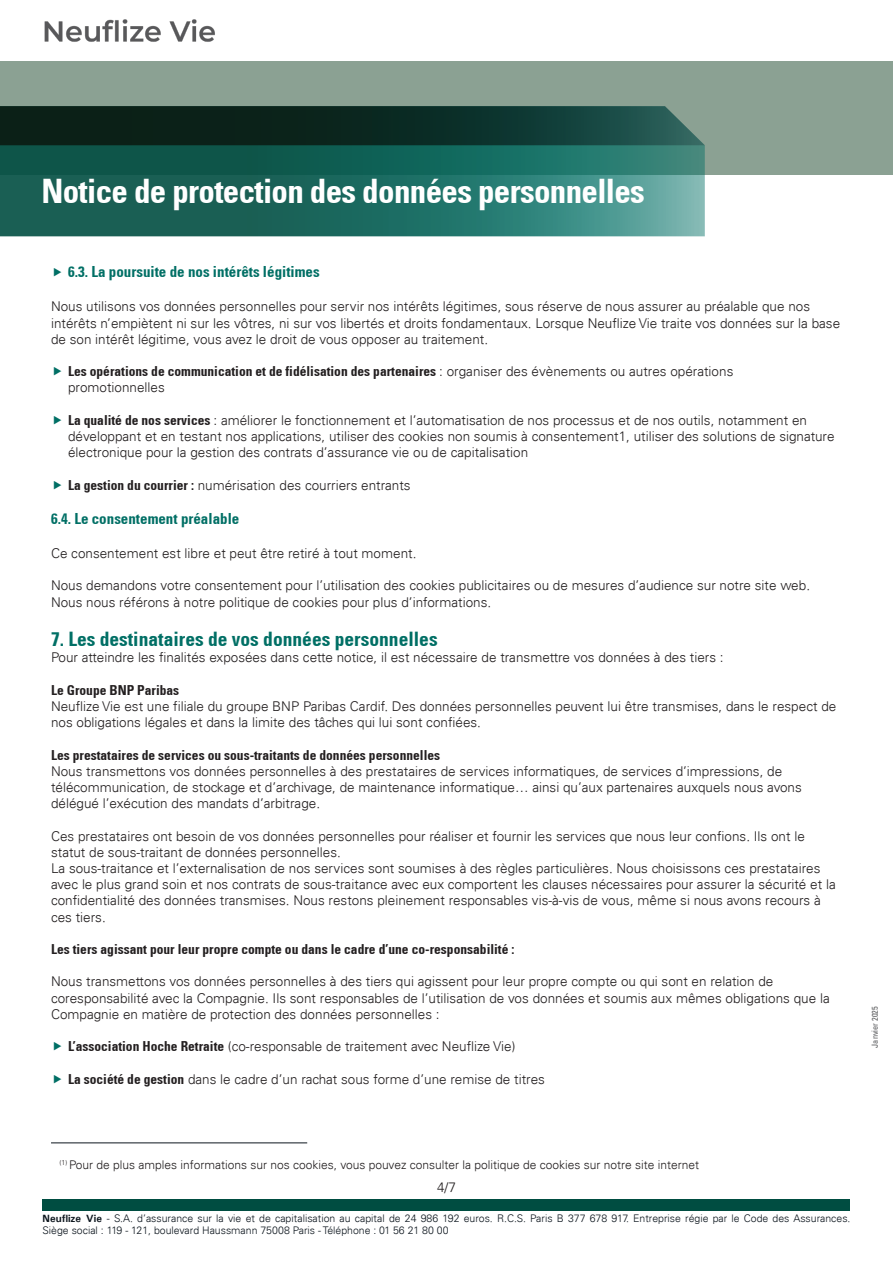
<style>
.page{position:relative;width:893px;height:1263px;background:#fff}
.page>*{position:absolute;margin:0;border:0;box-sizing:border-box;transform-origin:0 0}
.t1{font:700 condensed 33px "Univers";letter-spacing:-.02em;color:#fff}
.t2{font:700 condensed 19.5px "Univers";color:#006f65}
.t3{font:700 condensed 15px "Univers";color:#006f65}
.t4{font:300 13.5px/16.2px "Univers 45";color:#231f20}
.t5{font:700 condensed 13.5px/16.2px "Univers";color:#231f20}
.t6{font:300 12px "Univers 45";color:#231f20}
.t7{font:300 10.5px/12.6px "Univers 45";color:#0d161e}
.t8{font:condensed 8.25px "Univers";color:#57585a}
.s1{font-family:"Univers 45";font-weight:300;font-stretch:normal}
.s2{font-family:"Univers";font-weight:700;font-stretch:condensed}
.s3{font-family:"Univers";font-weight:700}
</style>
<div class="page">
<div style="left:43px;top:1199px;width:807px;height:11px;background:#004d41"></div>
<hr style="left:51px;top:1142px;width:256px;height:1px;background:#0d161e">
<div style="left:0;top:62px;width:893px;height:113px;background:#8ba193"></div>
<svg style="left:0;top:145px;width:705px;height:91px;background:#236f65"></svg>
<svg style="left:0;top:106px;width:705px;height:39px;background:#12322a"></svg>
<img style="left:44px;top:19px;width:171px;height:23px">
<p class="t1" style="left:41px;top:171px;width:605px">Notice de protection des données personnelles</p>
<p class="t3" style="left:68px;top:263px;width:253px">6.3. La poursuite de nos intérêts légitimes</p>
<p class="t4" style="left:51px;top:298px;width:791px">Nous utilisons vos données personnelles pour servir nos intérêts légitimes, sous réserve de nous assurer au préalable que nos intérêts n’empiètent ni sur les vôtres, ni sur vos libertés et droits fondamentaux. Lorsque Neuflize Vie traite vos données sur la base de son intérêt légitime, vous avez le droit de vous opposer au traitement.</p>
<p class="t5" style="left:68px;top:363px;width:667px">Les opérations de communication et de fidélisation des partenaires <span class="s1">: organiser des évènements ou autres opérations promotionnelles</span></p>
<p class="t4" style="left:68px;top:412px;width:768px"><span class="s2">La qualité de nos services</span> : améliorer le fonctionnement et l’automatisation de nos processus et de nos outils, notamment en développant et en testant nos applications, utiliser des cookies non soumis à consentement1, utiliser des solutions de signature électronique pour la gestion des contrats d’assurance vie ou de capitalisation</p>
<p class="t4" style="left:68px;top:477px;width:344px"><span class="s2">La gestion du courrier :</span> numérisation des courriers entrants</p>
<p class="t3" style="left:51px;top:509px;width:190px">6.4. Le consentement préalable</p>
<p class="t4" style="left:51px;top:545px;width:367px">Ce consentement est libre et peut être retiré à tout moment.</p>
<p class="t4" style="left:51px;top:577px;width:760px">Nous demandons votre consentement pour l’utilisation des cookies publicitaires ou de mesures d’audience sur notre site web.<br>Nous nous référons à notre politique de cookies pour plus d’informations.</p>
<p class="t2" style="left:51px;top:627px;width:388px">7. Les destinataires de vos données personnelles</p>
<p class="t4" style="left:51px;top:649px;width:674px">Pour atteindre les finalités exposées dans cette notice, il est nécessaire de transmettre vos données à des tiers :</p>
<p class="t4" style="left:51px;top:682px;width:787px"><span class="s2">Le Groupe BNP Paribas<br></span>Neuflize Vie est une filiale du groupe BNP Paribas Cardif. Des données personnelles peuvent lui être transmises, dans le respect de nos obligations légales et dans la limite des tâches qui lui sont confiées.</p>
<p class="t4" style="left:51px;top:747px;width:752px"><span class="s2">Les prestataires de services ou sous-traitants de données personnelles<br></span>Nous transmettons vos données personnelles à des prestataires de services informatiques, de services d’impressions, de télécommunication, de stockage et d’archivage, de maintenance informatique… ainsi qu’aux partenaires auxquels nous avons délégué l’exécution des mandats d’arbitrage.</p>
<p class="t4" style="left:51px;top:828px;width:786px">Ces prestataires ont besoin de vos données personnelles pour réaliser et fournir les services que nous leur confions. Ils ont le statut de sous-traitant de données personnelles.<br>La sous-traitance et l’externalisation de nos services sont soumises à des règles particulières. Nous choisissons ces prestataires avec le plus grand soin et nos contrats de sous-traitance avec eux comportent les clauses nécessaires pour assurer la sécurité et la confidentialité des données transmises. Nous restons pleinement responsables vis-à-vis de vous, même si nous avons recours à ces tiers.</p>
<p class="t5" style="left:51px;top:941px;width:465px">Les tiers agissant pour leur propre compte ou dans le cadre d’une co-responsabilité :</p>
<p class="t4" style="left:51px;top:973px;width:780px">Nous transmettons vos données personnelles à des tiers qui agissent pour leur propre compte ou qui sont en relation de coresponsabilité avec la Compagnie. Ils sont responsables de l’utilisation de vos données et soumis aux mêmes obligations que la<br>Compagnie en matière de protection des données personnelles :</p>
<p class="t4" style="left:68px;top:1038px;width:449px"><span class="s2">L’association Hoche Retraite</span> (co-responsable de traitement avec Neuflize Vie)</p>
<p class="t4" style="left:68px;top:1071px;width:478px"><span class="s2">La société de gestion</span> dans le cadre d’un rachat sous forme d’une remise de titres</p>
<p class="t8" style="left:870px;top:1048px;width:43px;rotate:-90deg">Janvier 2025</p>
<p class="t6" style="left:60px;top:1157px;width:641px"><sup>(1)</sup> Pour de plus amples informations sur nos cookies, vous pouvez consulter la politique de cookies sur notre site internet</p>
<p class="t4" style="left:437px;top:1179px;width:20px">4/7</p>
<p class="t7" style="left:43px;top:1212px;width:809px"><span class="s3">Neuflize Vie</span> - S.A. d’assurance sur la vie et de capitalisation au capital de 24 986 192 euros. R.C.S. Paris B 377 678 917. Entreprise régie par le Code des Assurances.<br>Siège social : 119 - 121, boulevard Haussmann 75008 Paris - Téléphone : 01 56 21 80 00</p>
</div>
